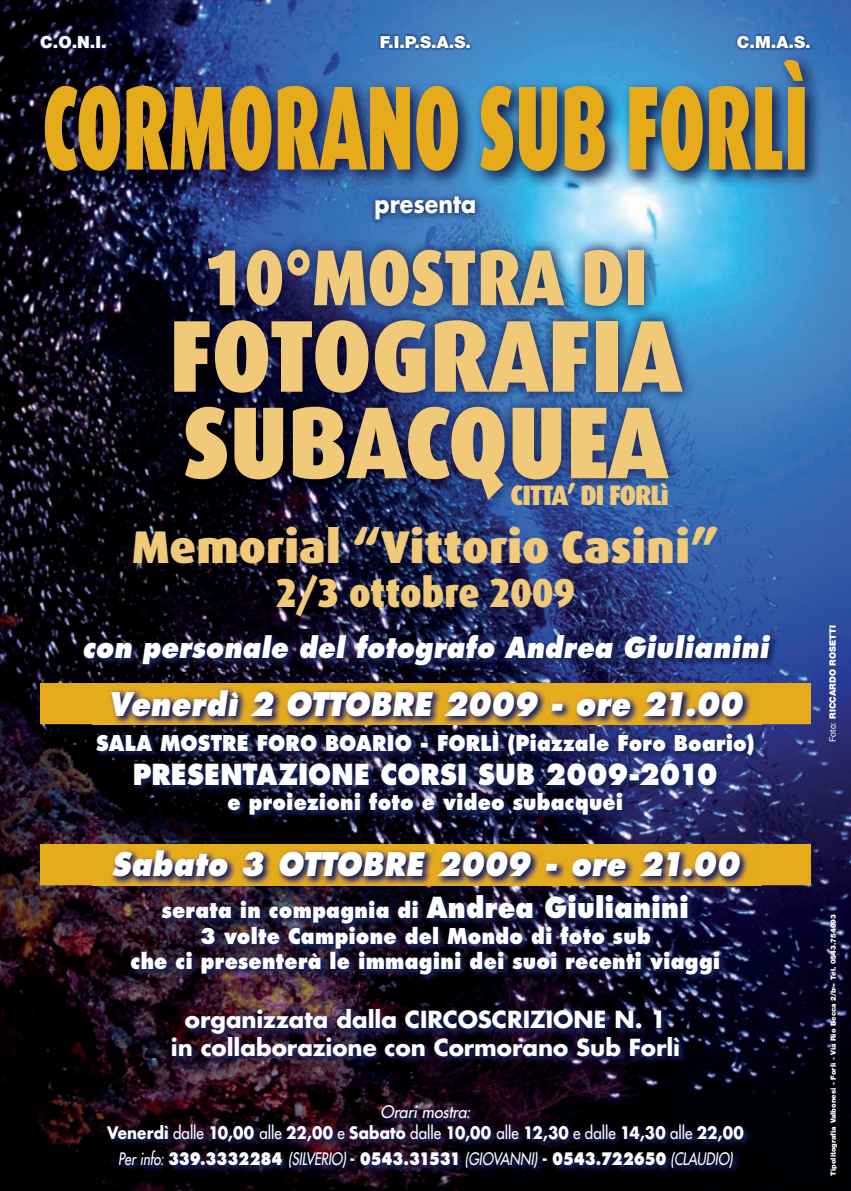
<style>
.page{position:relative;width:851px;height:1191px;background:#fff}
.page>*{position:absolute;margin:0;border:0;box-sizing:border-box;transform-origin:0 0}
.t1{font:900 120px "Dax";color:#e5ab1b;scale:.6 1}
.t2{font:900 102.4px/86.4px "Dax";color:#f0c979;scale:.9 1}
.t3{font:900 79.4px "Dax";color:#f0c979;scale:.85 1}
.t4{font:900 45.8px "Dax";letter-spacing:.005em;color:#f0c979}
.t5{font:900 40.6px "Dax";letter-spacing:-.005em;color:#f0c979;scale:.9 1}
.t6{font:italic 800 31.8px "Futura";letter-spacing:.005em;color:#fff;scale:.9 1}
.t7{font:italic 800 28.2px "Futura";letter-spacing:.01em;color:#fff;scale:.9 1}
.t8{font:800 28.2px "Futura";letter-spacing:.005em;color:#fff;scale:.9 1}
.t9{font:900 28.2px "Dax";letter-spacing:-.04em;color:#f0c979;scale:.9 1}
.t10{font:700 24.6px "Futura";color:#fff;scale:.9 1}
.t11{font:700 23px/27.6px "Futura";color:#fff;text-align:center}
.t12{font:800 21.2px/25.4px "Futura";letter-spacing:.01em;color:#fff;text-align:center;scale:.9 1}
.t13{font:700 16.8px/20.2px "Futura";letter-spacing:.01em;color:#fff;text-align:center;scale:.9 1}
.t14{font:italic 16.8px "Futura";letter-spacing:-.005em;color:#fff;scale:.8 1}
.t15{font:900 16.6px "Helvetica Neue";color:#fff}
.t16{font:900 8.8px "Helvetica Neue";color:#fff}
.t17{font:900 7.2px "Helvetica Neue";color:#fff}
.s1{font-size:28.2px}
.s2{font-weight:400;font-style:italic}
.s3{font-weight:400}
.s4{font-weight:800;font-style:normal}
.s5{font-weight:700;font-style:normal}
.s6{font-family:"Helvetica";font-weight:400}
</style>
<div class="page">
<img style="left:0;top:0;width:850px;height:1191px">
<img style="left:369px;top:191px;width:112px;height:35px">
<img style="left:38px;top:33px;width:71px;height:18px">
<img style="left:377px;top:33px;width:96px;height:18px">
<img style="left:734px;top:33px;width:79px;height:18px">
<img style="left:37px;top:52px;width:785px;height:136px">
<img style="left:161px;top:236px;width:533px;height:273px">
<div style="left:40px;top:684px;width:770px;height:40px;background:#e5ab1b"></div>
<div style="left:40px;top:844px;width:770px;height:41px;background:#e5ab1b"></div>
<img style="left:92px;top:686px;width:669px;height:489px">
<img style="left:80px;top:629px;width:697px;height:43px">
<p class="t15" style="left:40px;top:32px;width:68px">C.O.N.I.</p>
<p class="t15" style="left:380px;top:32px;width:93px">F.I.P.S.A.S.</p>
<p class="t15" style="left:736px;top:32px;width:75px">C.M.A.S.</p>
<h1 class="t1" style="left:42px;top:59px;width:1278px">CORMORANO SUB FORLÌ</h1>
<p class="t10" style="left:374px;top:187px;width:114px">presenta</p>
<h3 class="t3" style="left:203px;top:232px;width:523px">10°MOSTRA DI</h3>
<h2 class="t2" style="left:169px;top:314px;width:570px">FOTOGRAFIA<br>SUBACQUEA</h2>
<h3 class="t9" style="left:510px;top:479px;width:177px">CITTA’ DI FORLì</h3>
<h3 class="t4" style="left:132px;top:520px;width:588px">Memorial “Vittorio Casini”</h3>
<h3 class="t5" style="left:275px;top:569px;width:335px">2/3 ottobre 2009</h3>
<h3 class="t7" style="left:82px;top:630px;width:764px">con personale del fotografo Andrea Giulianini</h3>
<h3 class="t6" style="left:108px;top:684px;width:706px">Venerdì 2 OTTOBRE 2009 - ore 21.00</h3>
<p class="t12" style="left:96px;top:730px;width:733px">SALA MOSTRE FORO BOARIO - FORLÌ (Piazzale Foro Boario)</p>
<h3 class="t8" style="left:133px;top:757px;width:651px">PRESENTAZIONE CORSI SUB 2009-2010</h3>
<p class="t12" style="left:227px;top:790px;width:441px">e proiezioni foto e video subacquei</p>
<h3 class="t6" style="left:111px;top:844px;width:699px">Sabato 3 OTTOBRE 2009 - ore 21.00</h3>
<p class="t12" style="left:130px;top:898px;width:657px">serata in compagnia di <span class="s1">Andrea Giulianini<br></span>3 volte Campione del Mondo di foto sub<br>che ci presenterà le immagini dei suoi recenti viaggi</p>
<p class="t11" style="left:171px;top:1005px;width:510px">organizzata dalla CIRCOSCRIZIONE N. 1<br>in collaborazione con Cormorano Sub Forlì</p>
<p class="t13" style="left:107px;top:1101px;width:709px"><span class="s2">Orari mostra:<br></span>Venerdì <span class="s3">dalle</span> 10,00 <span class="s3">alle</span> 22,00 <span class="s3">e</span> Sabato <span class="s3">dalle</span> 10,00 <span class="s3">alle</span> 12,30 <span class="s3">e dalle</span> 14,30 <span class="s3">alle</span> 22,00</p>
<p class="t14" style="left:118px;top:1147px;width:769px">Per info: <span class="s4">339.3332284</span> (SILVERIO) <span class="s5">-</span> <span class="s4">0543.31531</span> (GIOVANNI) <span class="s5">-</span> <span class="s4">0543.722650</span> (CLAUDIO)</p>
<p class="t16" style="left:827px;top:742px;width:118px;rotate:-90deg"><span class="s6">Foto:</span> RICCARDO ROSETTI</p>
<p class="t17" style="left:828px;top:1175px;width:263px;rotate:-90deg">Tipolitografia Valbonesi - Forlì - Via Rio Becca 2/b - Tel. 0543.754093</p>
</div>
